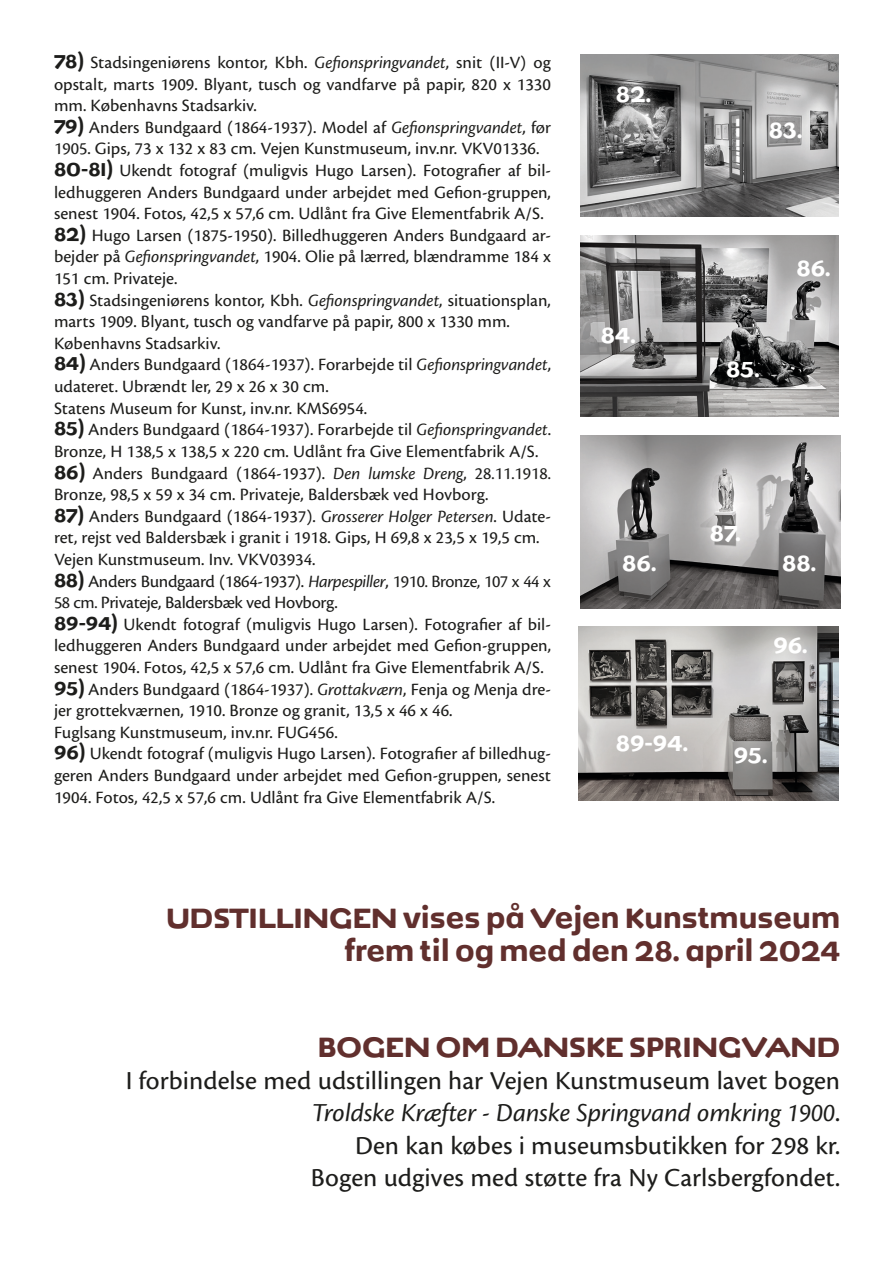
<style>
.page{position:relative;width:893px;height:1263px;background:#fff}
.page>*{position:absolute;margin:0;border:0;box-sizing:border-box;transform-origin:0 0}
.t1{font:27px/32.4px "Cronos Pro Capt";color:#1d1d1b;text-align:right}
.t2{font:700 27px/32.4px "Engelhardt BETAV.2";color:#612f2d;text-align:right}
.t3{font:italic 27px "Cronos Pro";letter-spacing:-.005em;color:#1d1d1b}
.t4{font:700 21px "Engelhardt BETAV.2";color:#fff}
.t5{font:18px/21.6px "Cronos Pro Capt";color:#1d1d1b}
.s1{font-family:"Engelhardt BETAV.2";font-weight:700}
.s2{font-family:"Cronos Pro";font-style:italic}
.s3{font-family:"Cronos Pro"}
.s4{font-family:"Cronos Pro Capt";font-style:normal}
</style>
<div class="page">
<img style="left:580px;top:54px;width:259px;height:163px">
<img style="left:580px;top:436px;width:260px;height:172px">
<img style="left:578px;top:627px;width:261px;height:174px">
<img style="left:580px;top:235px;width:258px;height:182px">
<p class="t5" style="left:54px;top:52px;width:498px;text-align:justify"><span class="s1">78)</span> Stadsingeniørens kontor, Kbh. <span class="s2">Gefionspringvandet</span>, snit (II-V) og opstalt, marts 1909. Blyant, tusch og vandfarve på papir, 820 x 1330 mm. Københavns Stadsarkiv.</p>
<p class="t5" style="left:54px;top:117px;width:498px"><span class="s1">79)</span> Anders Bundgaard (1864-1937). Model af <span class="s2">Gefionspringvandet</span>, <span class="s3">før 1905</span>. Gips, 73 x 132 x 83 cm. Vejen Kunstmuseum, inv.nr. VKV01336.<br><span class="s1">80-81)</span> Ukendt fotograf (muligvis Hugo Larsen). Fotografier af bil&shy;ledhuggeren Anders Bundgaard under arbejdet med Gefion-gruppen, senest 1904. Fotos, 42,5 x 57,6 cm. Udlånt fra Give Elementfabrik A/S.</p>
<p class="t5" style="left:54px;top:225px;width:498px;text-align:justify"><span class="s1">82)</span> Hugo Larsen (1875-1950). Billedhuggeren Anders Bundgaard ar&shy;bejder på <span class="s2">Gefionspringvandet</span>, 1904. Olie på lærred, blændramme 184 x 151 cm. Privateje.</p>
<p class="t5" style="left:54px;top:289px;width:498px"><span class="s1">83)</span> Stadsingeniørens kontor, Kbh. <span class="s2">Gefionspringvandet</span>, situationsplan, marts 1909. Blyant, tusch og vandfarve på papir, 800 x 1330 mm.<br>Københavns Stadsarkiv.</p>
<p class="t5" style="left:54px;top:354px;width:498px"><span class="s1">84)</span> Anders Bundgaard (1864-1937). Forarbejde til <span class="s2">Gefionspringvandet</span>, udateret. Ubrændt ler, 29 x 26 x 30 cm.<br>Statens Museum for Kunst, inv.nr. KMS6954.</p>
<p class="t5" style="left:54px;top:419px;width:498px"><span class="s1">85)</span> Anders Bundgaard (1864-1937). Forarbejde til <span class="s2">Gefionspringvandet</span>.<br>Bronze, H 138,5 x 138,5 x 220 cm. Udlånt fra Give Elementfabrik A/S.</p>
<p class="t5" style="left:54px;top:462px;width:498px"><span class="s1">86)</span> Anders Bundgaard (1864-1937). <span class="s2">Den lumske Dreng</span>, <span class="s3">28.11.1918.<br></span>Bronze, 98,5 x 59 x 34 cm. Privateje, Baldersbæk ved Hovborg.</p>
<p class="t5" style="left:54px;top:505px;width:498px"><span class="s1">87)</span> Anders Bundgaard (1864-1937). <span class="s2">Grosserer Holger Petersen</span>. Udate&shy;ret, rejst ved Baldersbæk i granit i 1918. Gips, H 69,8 x 23,5 x 19,5 cm.<br>Vejen Kunstmuseum. Inv. VKV03934.</p>
<p class="t5" style="left:54px;top:570px;width:498px"><span class="s1">88)</span> Anders Bundgaard (1864-1937). <span class="s2">Harpespiller</span>, <span class="s3">1910. Bronze, 107 x 44 x 58 cm.</span> Privateje, Baldersbæk ved Hovborg.<br><span class="s1">89-94)</span> Ukendt fotograf (muligvis Hugo Larsen). Fotografier af bil&shy;ledhuggeren Anders Bundgaard under arbejdet med Gefion-gruppen, senest 1904. Fotos, 42,5 x 57,6 cm. Udlånt fra Give Elementfabrik A/S.</p>
<p class="t5" style="left:54px;top:678px;width:498px"><span class="s1">95)</span> Anders Bundgaard (1864-1937). <span class="s2">Grottakværn</span>, Fenja og Menja dre&shy;jer grottekværnen, 1910. Bronze og granit, 13,5 x 46 x 46.<br>Fuglsang Kunstmuseum, inv.nr. FUG456.</p>
<p class="t5" style="left:54px;top:743px;width:498px;text-align:justify"><span class="s1">96)</span> Ukendt fotograf (muligvis Hugo Larsen). Fotografier af billedhug&shy;geren Anders Bundgaard under arbejdet med Gefion-gruppen, senest 1904. Fotos, 42,5 x 57,6 cm. Udlånt fra Give Elementfabrik A/S.</p>
<p class="t4" style="left:616px;top:79px;width:37px">82.</p>
<p class="t4" style="left:601px;top:320px;width:37px">84.</p>
<p class="t4" style="left:769px;top:115px;width:35px">83.</p>
<p class="t4" style="left:726px;top:354px;width:35px">85.</p>
<p class="t4" style="left:796px;top:254px;width:36px">86.</p>
<p class="t4" style="left:622px;top:548px;width:36px">86.</p>
<p class="t4" style="left:710px;top:518px;width:33px">87.</p>
<p class="t4" style="left:782px;top:548px;width:36px">88.</p>
<p class="t4" style="left:773px;top:631px;width:36px">96.</p>
<p class="t4" style="left:616px;top:728px;width:74px">89-94.</p>
<p class="t4" style="left:734px;top:741px;width:35px">95.</p>
<h1 class="t2" style="left:167px;top:901px;width:675px">UDSTILLINGEN vises på Vejen Kunstmuseum frem til og med den 28. april 2024</h1>
<h1 class="t2" style="left:318px;top:1030px;width:524px">BOGEN OM DANSKE SPRINGVAND</h1>
<h1 class="t1" style="left:126px;top:1065px;width:716px">I forbindelse med udstillingen har Vejen Kunstmuseum lavet bogen</h1>
<h1 class="t3" style="left:312px;top:1098px;width:529px">Troldske Kræfter - Danske Springvand omkring 1900<span class="s4">.</span></h1>
<h1 class="t1" style="left:311px;top:1129px;width:531px">Den kan købes i museumsbutikken for 298 kr.<br>Bogen udgives med støtte fra Ny Carlsbergfondet.</h1>
</div>
